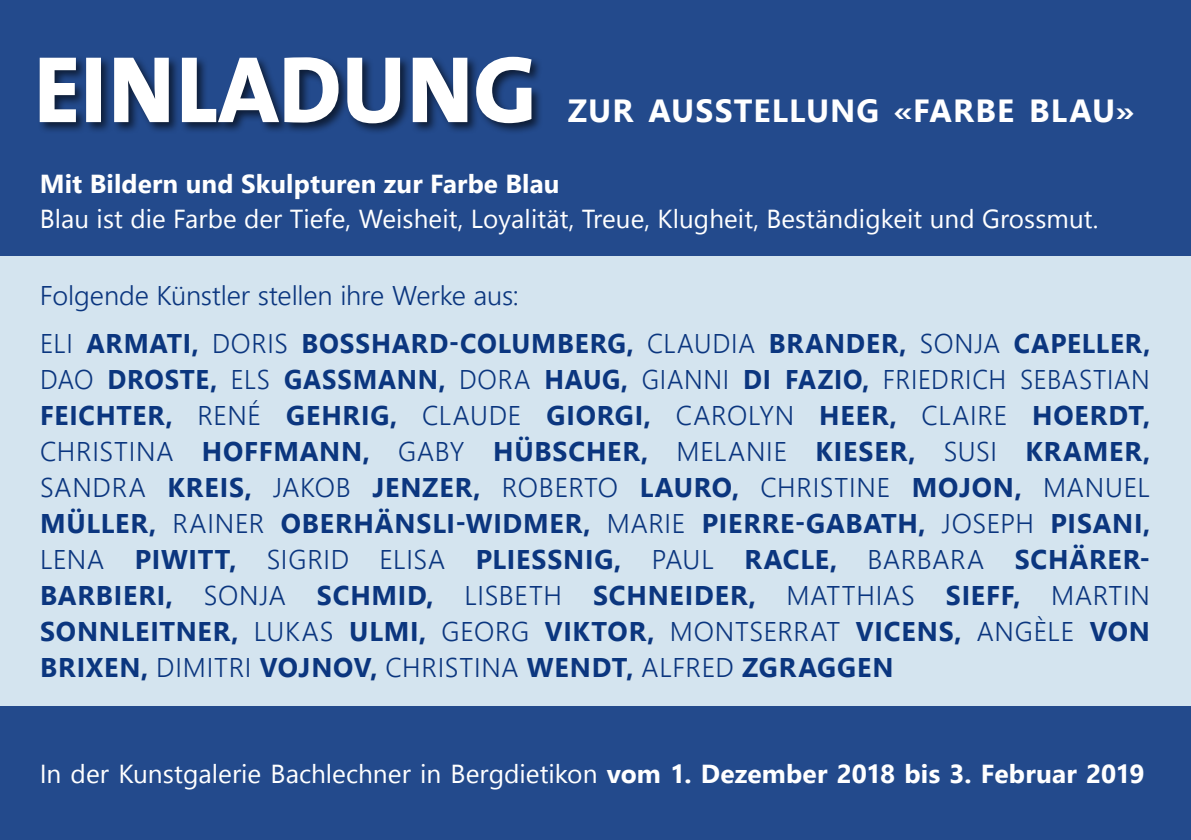
<style>
.page{position:relative;width:1191px;height:840px;background:#fff}
.page>*{position:absolute;margin:0;border:0;box-sizing:border-box;transform-origin:0 0}
.t1{font:700 32px "Segoe UI";letter-spacing:.035em;color:#fff}
.t2{font:700 27px/36px "Segoe UI";letter-spacing:.03em;color:#0b367f;text-align:justify;scale:.95 1}
.t3{font:300 27px/47.4px "Segoe UI";letter-spacing:-.005em;color:#0b367f}
.t4{font:26px "Segoe UI";letter-spacing:.005em;color:#fff}
.t5{font:700 26px "Segoe UI";letter-spacing:.005em;color:#fff}
.s1{font-weight:700}
.s2{font-weight:300}
</style>
<div class="page">
<div style="left:0;top:0;width:1191px;height:839px;background:#234a8c"></div>
<div style="left:0;top:256px;width:1191px;height:449px;background:#d4e4ef"></div>
<div style="left:37px;top:54px;width:506px;height:81px;background:#000;opacity:.6"></div>
<svg style="left:40px;top:57px;width:491px;height:66px"></svg>
<p class="t1" style="left:567px;top:87px;width:568px">ZUR AUSSTELLUNG «FARBE BLAU»</p>
<p class="t5" style="left:40px;top:164px;width:521px">Mit Bildern und Skulpturen zur Farbe Blau</p>
<p class="t4" style="left:40px;top:198px;width:1060px">Blau ist die Farbe der Tiefe, Weisheit, Loyalität, Treue, Klugheit, Beständigkeit und Grossmut.</p>
<p class="t3" style="left:40px;top:271px;width:1112px">Folgende Künstler stellen ihre Werke aus:<br>ELI <span class="s1">ARMATI,</span> DORIS <span class="s1">BOSSHARD-COLUMBERG,</span> CLAUDIA <span class="s1">BRANDER,</span> SONJA <span class="s1">CAPELLER,</span></p>
<p class="t2" style="left:40px;top:360px;width:1170px"><span class="s2">DAO</span> DROSTE, <span class="s2">ELS</span> GASSMANN, <span class="s2">DORA</span> HAUG, <span class="s2">GIANNI</span> DI FAZIO, <span class="s2">FRIEDRICH SEBASTIAN </span>FEICHTER, <span class="s2">RENÉ</span> GEHRIG, <span class="s2">CLAUDE</span> GIORGI, <span class="s2">CAROLYN</span> HEER, <span class="s2">CLAIRE</span> HOERDT, <span class="s2">CHRISTINA</span> HOFFMANN, <span class="s2">GABY</span> HÜBSCHER, <span class="s2">MELANIE</span> KIESER, <span class="s2">SUSI</span> KRAMER, <span class="s2">SANDRA</span> KREIS, <span class="s2">JAKOB</span> JENZER, <span class="s2">ROBERTO</span> LAURO, <span class="s2">CHRISTINE</span> MOJON, <span class="s2">MANUEL </span>MÜLLER, <span class="s2">RAINER</span> OBERHÄNSLI-WIDMER, <span class="s2">MARIE</span> PIERRE-GABATH, <span class="s2">JOSEPH</span> PISANI, <span class="s2">LENA</span> PIWITT, <span class="s2">SIGRID ELISA</span> PLIESSNIG, <span class="s2">PAUL</span> RACLE, <span class="s2">BARBARA</span> SCHÄRER-BARBIERI, <span class="s2">SONJA</span> SCHMID, <span class="s2">LISBETH</span> SCHNEIDER, <span class="s2">MATTHIAS</span> SIEFF, <span class="s2">MARTIN </span>SONNLEITNER, <span class="s2">LUKAS</span> ULMI, <span class="s2">GEORG</span> VIKTOR, <span class="s2">MONTSERRAT</span> VICENS, <span class="s2">ANGÈLE</span> VON BRIXEN, <span class="s2">DIMITRI</span> VOJNOV, <span class="s2">CHRISTINA</span> WENDT, <span class="s2">ALFRED</span> ZGRAGGEN</p>
<p class="t4" style="left:40px;top:753px;width:1106px">In der Kunstgalerie Bachlechner in Bergdietikon <span class="s1">vom 1. Dezember 2018 bis 3. Februar 2019</span></p>
</div>
